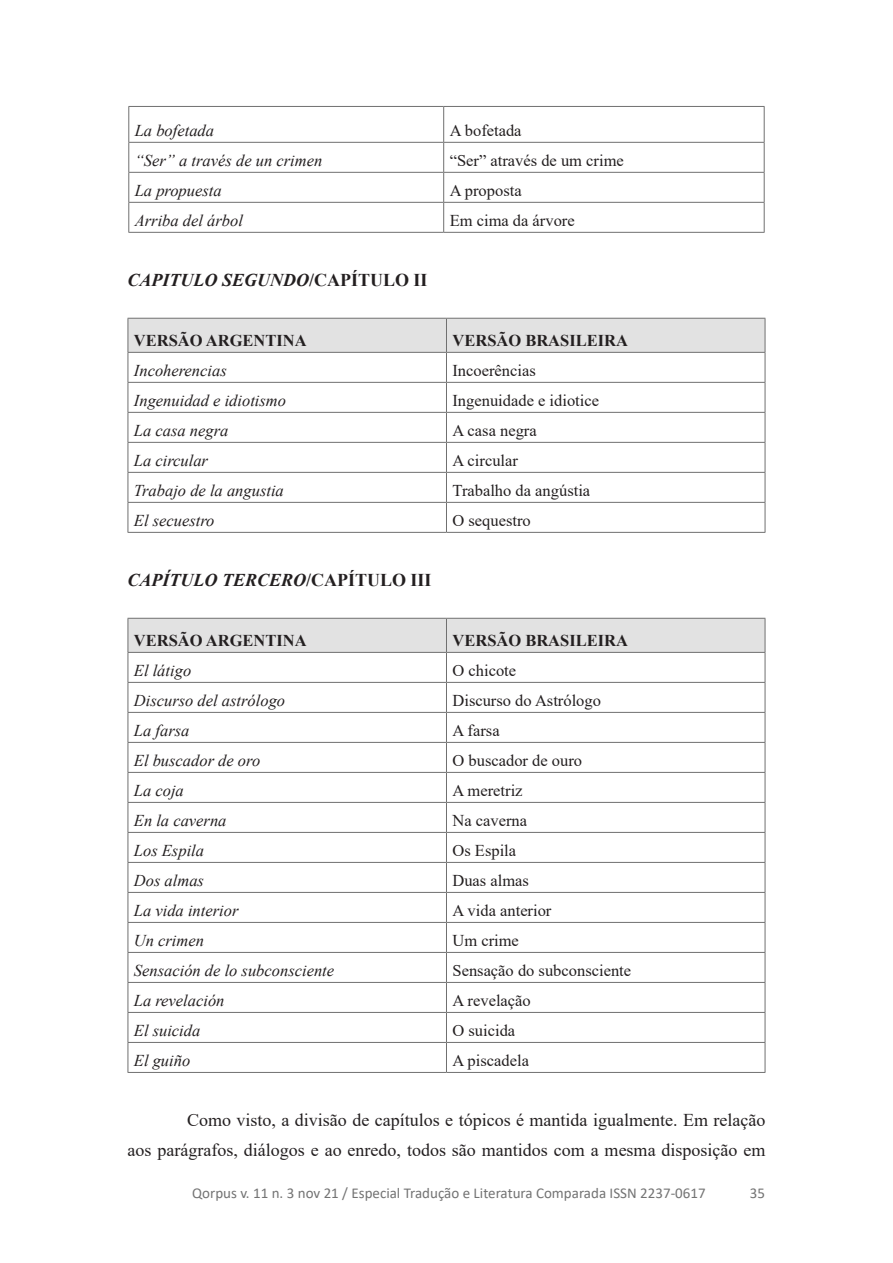
<style>
.page{position:relative;width:893px;height:1263px;background:#fff}
.page>*{position:absolute;margin:0;border:0;box-sizing:border-box;transform-origin:0 0}
.texto{font:18px/30px "Times New Roman";color:#231f20;text-align:right}
.capitulo{font:italic 700 18px "Times New Roman";color:#231f20}
.texto_quadro{font:italic 16.5px "Times New Roman";color:#231f20}
.texto_quadro-2{font:16.5px "Times New Roman";color:#231f20}
.texto_quadro-3{font:700 16.5px "Times New Roman";color:#231f20}
.t1{font:15px "Calibri";color:#737373}
.s1{font-style:normal}
</style>
<div class="page">
<hr style="left:128px;top:106px;width:316px;height:1px;background:#707070">
<hr style="left:128px;top:107px;width:1px;height:35px;background:#707070">
<hr style="left:444px;top:106px;width:321px;height:1px;background:#707070">
<hr style="left:443px;top:107px;width:1px;height:35px;background:#707070">
<hr style="left:764px;top:107px;width:1px;height:35px;background:#707070">
<hr style="left:128px;top:142px;width:316px;height:1px;background:#707070">
<hr style="left:444px;top:142px;width:321px;height:1px;background:#707070">
<hr style="left:128px;top:172px;width:316px;height:1px;background:#707070">
<hr style="left:444px;top:172px;width:321px;height:1px;background:#707070">
<hr style="left:128px;top:202px;width:316px;height:1px;background:#707070">
<svg style="left:128px;top:143px;width:1px;height:89px"></svg>
<hr style="left:444px;top:202px;width:321px;height:1px;background:#707070">
<svg style="left:443px;top:143px;width:1px;height:89px"></svg>
<svg style="left:764px;top:143px;width:1px;height:89px"></svg>
<hr style="left:128px;top:232px;width:316px;height:1px;background:#707070">
<hr style="left:444px;top:232px;width:321px;height:1px;background:#707070">
<svg style="left:128px;top:318px;width:638px;height:214px"></svg>
<hr style="left:128px;top:532px;width:318px;height:1px;background:#707070">
<hr style="left:446px;top:532px;width:319px;height:1px;background:#707070">
<svg style="left:128px;top:618px;width:638px;height:454px"></svg>
<hr style="left:128px;top:1072px;width:318px;height:1px;background:#707070">
<hr style="left:446px;top:1072px;width:319px;height:1px;background:#707070">
<p class="texto_quadro" style="left:135px;top:119px;width:81px">La bofetada</p>
<p class="texto_quadro-2" style="left:450px;top:119px;width:73px">A bofetada</p>
<p class="texto_quadro" style="left:135px;top:149px;width:189px">“Ser” a través de un crimen</p>
<p class="texto_quadro-2" style="left:450px;top:149px;width:176px">“Ser” através de um crime</p>
<p class="texto_quadro" style="left:135px;top:179px;width:88px">La propuesta</p>
<p class="texto_quadro-2" style="left:450px;top:179px;width:73px">A proposta</p>
<p class="texto_quadro" style="left:135px;top:209px;width:110px">Arriba del árbol</p>
<p class="texto_quadro-2" style="left:450px;top:209px;width:127px">Em cima da árvore</p>
<p class="capitulo" style="left:128px;top:268px;width:302px">CAPITULO SEGUNDO<span class="s1">/CAPÍTULO II</span></p>
<p class="texto_quadro-3" style="left:134px;top:329px;width:174px">VERSÃO ARGENTINA</p>
<p class="texto_quadro-3" style="left:452px;top:329px;width:177px">VERSÃO BRASILEIRA</p>
<p class="texto_quadro" style="left:134px;top:359px;width:94px">Incoherencias</p>
<p class="texto_quadro-2" style="left:452px;top:359px;width:85px">Incoerências</p>
<p class="texto_quadro" style="left:134px;top:389px;width:154px">Ingenuidad e idiotismo</p>
<p class="texto_quadro-2" style="left:452px;top:389px;width:148px">Ingenuidade e idiotice</p>
<p class="texto_quadro" style="left:134px;top:419px;width:96px">La casa negra</p>
<p class="texto_quadro-2" style="left:452px;top:419px;width:86px">A casa negra</p>
<p class="texto_quadro" style="left:134px;top:449px;width:76px">La circular</p>
<p class="texto_quadro-2" style="left:452px;top:449px;width:67px">A circular</p>
<p class="texto_quadro" style="left:134px;top:479px;width:151px">Trabajo de la angustia</p>
<p class="texto_quadro-2" style="left:452px;top:479px;width:139px">Trabalho da angústia</p>
<p class="texto_quadro" style="left:134px;top:509px;width:82px">El secuestro</p>
<p class="texto_quadro-2" style="left:452px;top:509px;width:80px">O sequestro</p>
<p class="capitulo" style="left:128px;top:568px;width:306px">CAPÍTULO TERCERO<span class="s1">/CAPÍTULO III</span></p>
<p class="texto_quadro-3" style="left:134px;top:629px;width:174px">VERSÃO ARGENTINA</p>
<p class="texto_quadro-3" style="left:452px;top:629px;width:177px">VERSÃO BRASILEIRA</p>
<p class="texto_quadro" style="left:134px;top:659px;width:59px">El látigo</p>
<p class="texto_quadro-2" style="left:452px;top:659px;width:65px">O chicote</p>
<p class="texto_quadro" style="left:134px;top:689px;width:153px">Discurso del astrólogo</p>
<p class="texto_quadro-2" style="left:452px;top:689px;width:150px">Discurso do Astrólogo</p>
<p class="texto_quadro" style="left:134px;top:719px;width:57px">La farsa</p>
<p class="texto_quadro-2" style="left:452px;top:719px;width:49px">A farsa</p>
<p class="texto_quadro" style="left:134px;top:749px;width:128px">El buscador de oro</p>
<p class="texto_quadro-2" style="left:452px;top:749px;width:131px">O buscador de ouro</p>
<p class="texto_quadro" style="left:134px;top:779px;width:51px">La coja</p>
<p class="texto_quadro-2" style="left:452px;top:779px;width:72px">A meretriz</p>
<p class="texto_quadro" style="left:134px;top:809px;width:94px">En la caverna</p>
<p class="texto_quadro-2" style="left:452px;top:809px;width:76px">Na caverna</p>
<p class="texto_quadro" style="left:134px;top:839px;width:72px">Los Espila</p>
<p class="texto_quadro-2" style="left:452px;top:839px;width:65px">Os Espila</p>
<p class="texto_quadro" style="left:134px;top:869px;width:72px">Dos almas</p>
<p class="texto_quadro-2" style="left:452px;top:869px;width:78px">Duas almas</p>
<p class="texto_quadro" style="left:134px;top:899px;width:106px">La vida interior</p>
<p class="texto_quadro-2" style="left:452px;top:899px;width:100px">A vida anterior</p>
<p class="texto_quadro" style="left:134px;top:929px;width:72px">Un crimen</p>
<p class="texto_quadro-2" style="left:452px;top:929px;width:68px">Um crime</p>
<p class="texto_quadro" style="left:134px;top:959px;width:202px">Sensación de lo subconsciente</p>
<p class="texto_quadro-2" style="left:452px;top:959px;width:180px">Sensação do subconsciente</p>
<p class="texto_quadro" style="left:134px;top:989px;width:92px">La revelación</p>
<p class="texto_quadro-2" style="left:452px;top:989px;width:80px">A revelação</p>
<p class="texto_quadro" style="left:134px;top:1019px;width:68px">El suicida</p>
<p class="texto_quadro-2" style="left:452px;top:1019px;width:64px">O suicida</p>
<p class="texto_quadro" style="left:134px;top:1049px;width:58px">El guiño</p>
<p class="texto_quadro-2" style="left:452px;top:1049px;width:78px">A piscadela</p>
<p class="texto" style="left:128px;top:1105px;width:639px">Como visto, a divisão de capítulos e tópicos é mantida igualmente. Em relação<br>aos parágrafos, diálogos e ao enredo, todos são mantidos com a mesma disposição em</p>
<p class="t1" style="left:192px;top:1183px;width:515px">Qorpus v. 11 n. 3 nov 21 / Especial Tradução e Literatura Comparada ISSN 2237-0617</p>
<p class="t1" style="left:750px;top:1183px;width:17px">35</p>
</div>
